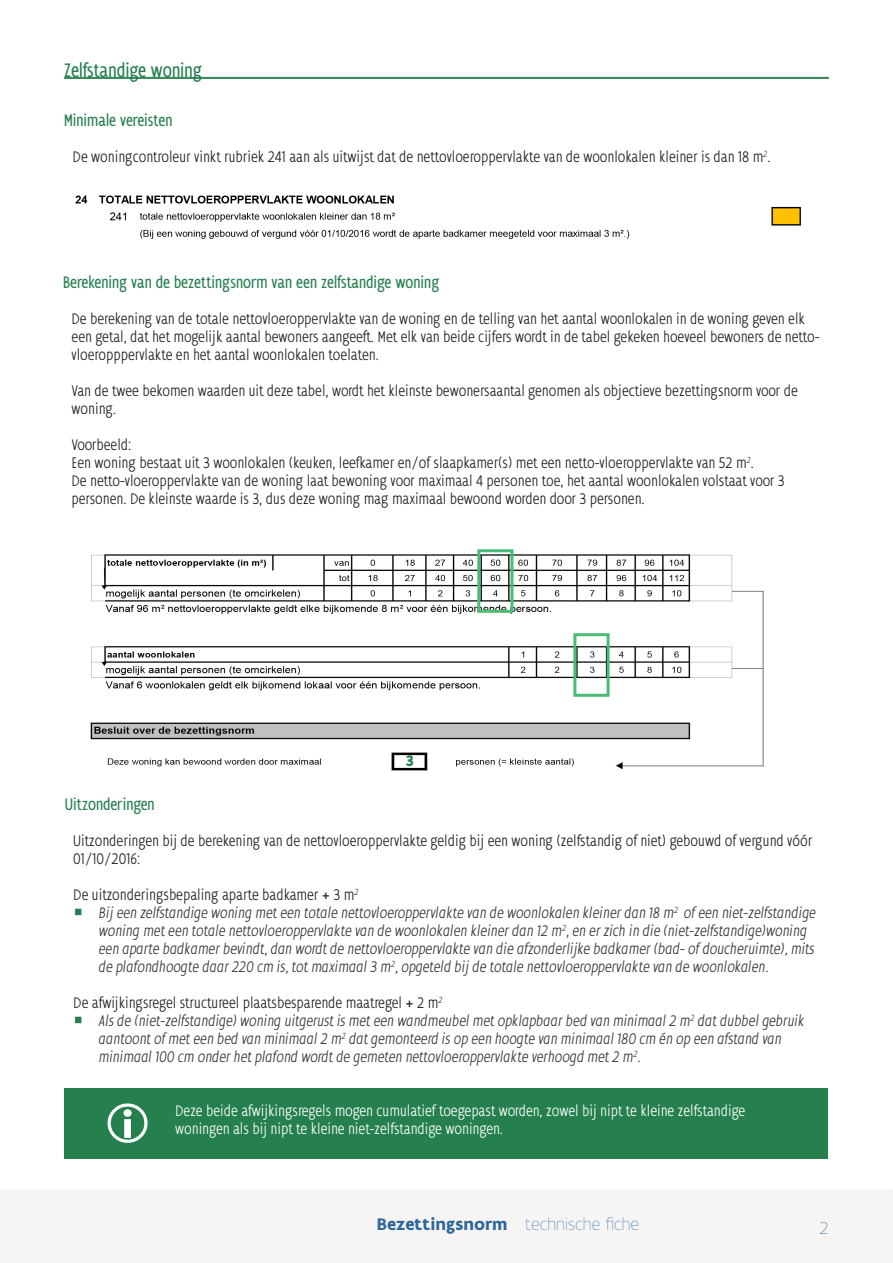
<style>
.page{position:relative;width:893px;height:1263px;background:#fff}
.page>*{position:absolute;margin:0;border:0;box-sizing:border-box;transform-origin:0 0}
.tussentitels{font:condensed 21px "Flanders Art Sans";color:#25804e}
.kleine_titels{font:condensed 18px "Flanders Art Sans";color:#25804e}
.t1{font:100 18px "Flanders Art Sans";color:#3c7bbf}
.t2{font:700 18px "Flanders Art Sans";color:#2e679a}
.t3{font:100 18px "Flanders Art Sans";color:#2e679a}
.Alineastijl_1{font:300 condensed 16.5px/18px "Flanders Art Sans";color:#231f20}
.t4{font:italic 300 condensed 16.5px/18px "Flanders Art Sans";color:#383839}
.Alineastijl_1-2{font:300 condensed 16.5px/18px "Flanders Art Sans";color:#fff}
.t5{font:700 condensed 16.5px "Flanders Art Sans";color:#25804e}
</style>
<div class="page">
<div style="left:0;top:1189px;width:892px;height:74px;background:#f6f5f3"></div>
<svg style="left:892px;top:1189px;width:1px;height:74px"></svg>
<hr style="left:64px;top:77px;width:765px;height:1px;background:#25804e">
<hr style="left:64px;top:78px;width:765px;height:1px;background:#25804e">
<div style="left:64px;top:1088px;width:764px;height:71px;background:#25804e"></div>
<svg style="left:108px;top:1103px;width:40px;height:40px"></svg>
<img style="left:90px;top:549px;width:674px;height:222px">
<div style="left:477px;top:549px;width:36px;height:64px;border:3px solid #4dbb78"></div>
<div style="left:573px;top:633px;width:37px;height:64px;border:3px solid #4dbb78"></div>
<img style="left:75px;top:195px;width:726px;height:44px">
<p class="tussentitels" style="left:64px;top:58px;width:140px">Zelfstandige woning</p>
<p class="kleine_titels" style="left:64px;top:110px;width:110px">Minimale vereisten</p>
<p class="Alineastijl_1" style="left:73px;top:148px;width:699px">De woningcontroleur vinkt rubriek 241 aan als uitwijst dat de nettovloeroppervlakte van de woonlokalen kleiner is dan 18 m<sup>2</sup>.</p>
<p class="kleine_titels" style="left:63px;top:272px;width:378px">Berekening van de bezettingsnorm van een zelfstandige woning</p>
<p class="Alineastijl_1" style="left:72px;top:310px;width:750px">De berekening van de totale nettovloeroppervlakte van de woning en de telling van het aantal woonlokalen in de woning geven elk een getal, dat het mogelijk aantal bewoners aangeeft. Met elk van beide cijfers wordt in de tabel gekeken hoeveel bewoners de netto&shy;vloeropppervlakte en het aantal woonlokalen toelaten.</p>
<p class="Alineastijl_1" style="left:72px;top:382px;width:728px">Van de twee bekomen waarden uit deze tabel, wordt het kleinste bewonersaantal genomen als objectieve bezettingsnorm voor de woning.</p>
<p class="Alineastijl_1" style="left:72px;top:436px;width:61px">Voorbeeld:</p>
<p class="Alineastijl_1" style="left:72px;top:454px;width:684px">Een woning bestaat uit 3 woonlokalen (keuken, leefkamer en/of slaapkamer(s) met een netto-vloeroppervlakte van 52 m<sup>2</sup>.</p>
<p class="Alineastijl_1" style="left:72px;top:472px;width:715px">De netto-vloeroppervlakte van de woning laat bewoning voor maximaal 4 personen toe, het aantal woonlokalen volstaat voor 3 personen. De kleinste waarde is 3, dus deze woning mag maximaal bewoond worden door 3 personen.</p>
<p class="t5" style="left:406px;top:752px;width:10px">3</p>
<p class="kleine_titels" style="left:65px;top:794px;width:91px">Uitzonderingen</p>
<p class="Alineastijl_1" style="left:73px;top:832px;width:740px">Uitzonderingen bij de berekening van de nettovloeroppervlakte geldig bij een woning (zelfstandig of niet) gebouwd of vergund vóór<br>01/10/2016:</p>
<p class="Alineastijl_1" style="left:73px;top:886px;width:285px">De uitzonderingsbepaling aparte badkamer + 3 m<sup>2</sup></p>
<p class="t4" style="left:99px;top:904px;width:718px">Bij een zelfstandige woning met een totale nettovloeroppervlakte van de woonlokalen kleiner dan 18 m<sup>2</sup> of een niet-zelfstandige woning met een totale nettovloeroppervlakte van de woonlokalen kleiner dan 12 m<sup>2</sup> , en er zich in die (niet-zelfstandige)woning een aparte badkamer bevindt, dan wordt de nettovloeroppervlakte van die afzonderlijke badkamer (bad- of doucheruimte), mits de plafondhoogte daar 220 cm is, tot maximaal 3 m<sup>2</sup> , opgeteld bij de totale nettovloeroppervlakte van de woonlokalen.</p>
<p class="Alineastijl_1" style="left:73px;top:994px;width:369px">De afwijkingsregel structureel plaatsbesparende maatregel + 2 m<sup>2</sup></p>
<p class="t4" style="left:99px;top:1012px;width:707px">Als de (niet-zelfstandige) woning uitgerust is met een wandmeubel met opklapbaar bed van minimaal 2 m<sup>2</sup> dat dubbel gebruik aantoont of met een bed van minimaal 2 m<sup>2</sup> dat gemonteerd is op een hoogte van minimaal 180 cm én op een afstand van minimaal 100 cm onder het plafond wordt de gemeten nettovloeroppervlakte verhoogd met 2 m<sup>2</sup> .</p>
<p class="Alineastijl_1-2" style="left:175px;top:1102px;width:572px">Deze beide afwijkingsregels mogen cumulatief toegepast worden, zowel bij nipt te kleine zelfstandige woningen als bij nipt te kleine niet-zelfstandige woningen.</p>
<p class="t2" style="left:377px;top:1213px;width:132px">Bezettingsnorm</p>
<p class="t1" style="left:525px;top:1214px;width:115px">technische fiche</p>
<p class="t3" style="left:820px;top:1218px;width:10px">2</p>
</div>
